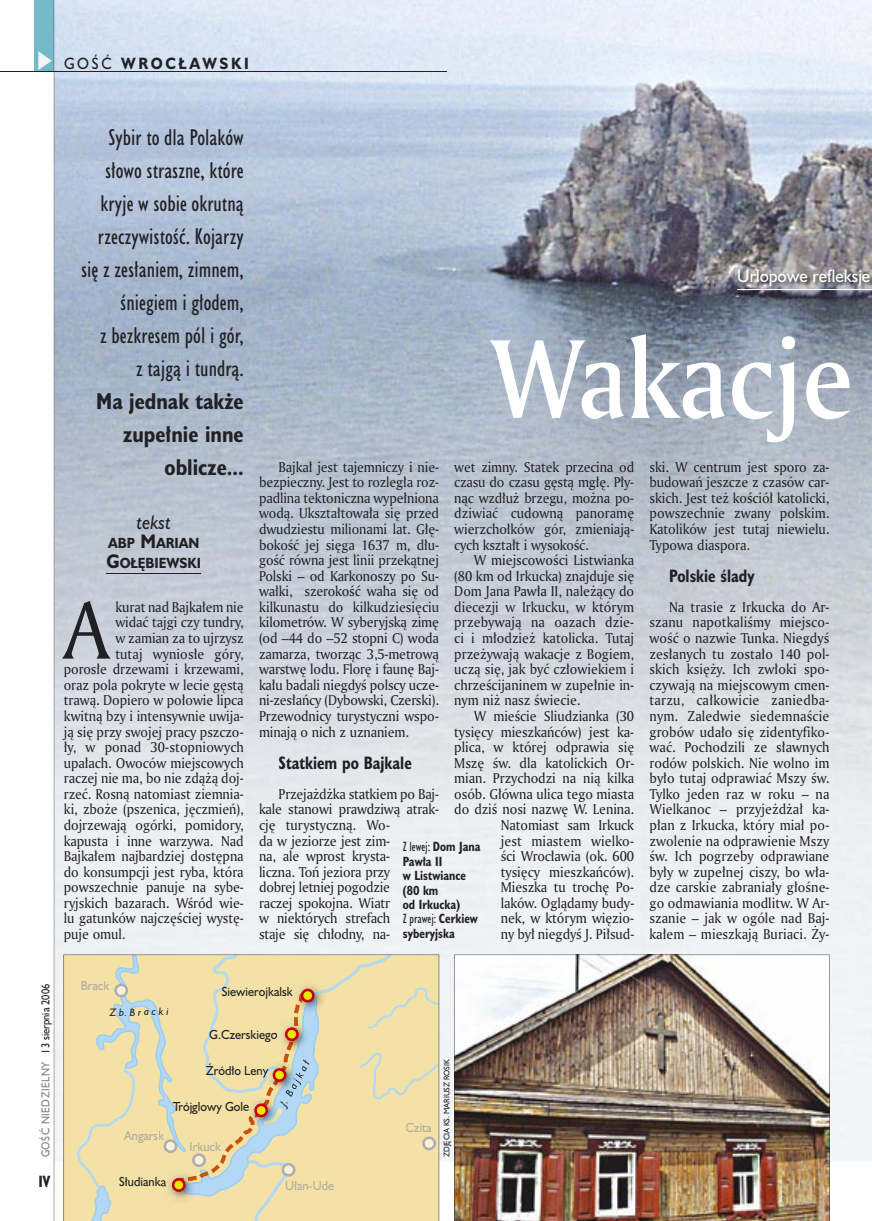
<style>
.page{position:relative;width:872px;height:1221px;background:#fff}
.page>*{position:absolute;margin:0;border:0;box-sizing:border-box;transform-origin:0 0}
.t1{font:108px "Amerigo Md PL";color:#fff;scale:.9 1}
.t2{font:79.05px "Amerigo PL";color:#212125;scale:.94 1}
.t3{font:21px/33px "Humanst 521 Cn PL";color:#212125;text-align:right}
.t4{font:700 21px/33px "Humanst 521 Cn PL";color:#212125;text-align:right}
.t5{font:italic 18px "Humanst 521 PL";color:#212125;scale:.9 1}
.t6{font:700 16.5px "Humanst 521 Cn PL";color:#212125;scale:.94 1}
.t7{font:16.5px "Humanst 521 PL";color:#fff;scale:.94 1}
.t8{font:700 15px "Humanst 521 PL";letter-spacing:.2em;color:#212125;scale:.9 1}
.t9{font:700 15px "Humanst 521 Cn PL";color:#212125;scale:.94 1}
.t10{font:13.8px/15.6px "Amerigo PL";letter-spacing:-.005em;color:#212125;text-align:justify;scale:.94 1}
.t11{font:700 13.5px/19.5px "Humanst 521 PL";color:#212125;scale:.9 1}
.t12{font:700 12.3px/14.4px "Humanst 521 Cn PL";color:#212125;scale:.94 1}
.t13{font:12px "Humanst 521 PL";color:#212125;scale:.94 1}
.t14{font:12px "Humanst 521 PL";color:#b2ada0;scale:.94 1}
.t15{font:10.5px "Humanst 521 PL";letter-spacing:.05em;color:#7f7e83;scale:.9 1}
.t16{font:italic 9.75px "Humanst 521 PL";color:#212125}
.t17{font:7.5px "Humanst 521 PL";color:#212125;scale:.94 1}
.s1{font-weight:400}
.s2{font-size:18px}
.s3{color:#212125}
</style>
<div class="page">
<img style="left:55px;top:0;width:817px;height:1161px">
<div style="left:35px;top:0;width:19px;height:72px;background:#76baca"></div>
<svg style="left:38px;top:51px;width:14px;height:19px"></svg>
<hr style="left:54px;top:0;width:1px;height:1220px;background:#212125">
<hr style="left:0;top:72px;width:447px;height:1px;background:#212125">
<hr style="left:106px;top:573px;width:95px;height:1px;background:#212125">
<img style="left:454px;top:954px;width:375px;height:266px">
<svg style="left:64px;top:954px;width:375px;height:266px;background:#eadcaa"></svg>
<img style="left:735px;top:267px;width:137px;height:29px">
<hr style="left:737px;top:289px;width:135px;height:1px;background:#fff">
<p class="t8" style="left:64px;top:53px;width:207px"><span class="s1">GOŚĆ</span> WROCŁAWSKI</p>
<h3 class="t3" style="left:81px;top:121px;width:164px">Sybir to dla Polaków słowo straszne, które kryje w sobie okrutną rzeczywistość. Kojarzy się z zesłaniem, zimnem, śniegiem i głodem,<br>z bezkresem pól i gór,<br>z tajgą i tundrą.</h3>
<h3 class="t4" style="left:96px;top:384px;width:149px">Ma jednak także zupełnie inne oblicze...</h3>
<h3 class="t5" style="left:137px;top:510px;width:40px">tekst</h3>
<p class="t11" style="left:106px;top:533px;width:107px">ABP <span class="s2">M</span>ARIAN<br><span class="s2">G</span>OŁĘBIEWSKI</p>
<h2 class="t2" style="left:64px;top:577px;width:50px">A</h2>
<p class="t10" style="left:115px;top:598px;width:138px">kurat nad Bajkałem nie</p>
<p class="t10" style="left:115px;top:614px;width:138px">widać tajgi czy tundry,</p>
<p class="t10" style="left:115px;top:630px;width:138px">w zamian za to ujrzysz</p>
<p class="t10" style="left:115px;top:645px;width:138px">tutaj wyniosłe góry,</p>
<p class="t10" style="left:64px;top:661px;width:193px">porosłe drzewami i krzewami,</p>
<p class="t10" style="left:64px;top:676px;width:193px">oraz pola pokryte w lecie gęstą</p>
<p class="t10" style="left:64px;top:692px;width:193px">trawą. Dopiero w połowie lipca</p>
<p class="t10" style="left:64px;top:707px;width:193px">kwitną bzy i intensywnie uwija-</p>
<p class="t10" style="left:64px;top:723px;width:193px">ją się przy swojej pracy pszczo-</p>
<p class="t10" style="left:64px;top:739px;width:193px">ły, w ponad 30-stopniowych</p>
<p class="t10" style="left:64px;top:754px;width:193px">upałach. Owoców miejscowych</p>
<p class="t10" style="left:64px;top:770px;width:193px">raczej nie ma, bo nie zdążą doj-</p>
<p class="t10" style="left:64px;top:785px;width:193px">rzeć. Rosną natomiast ziemnia-</p>
<p class="t10" style="left:64px;top:801px;width:193px">ki, zboże (pszenica, jęczmień),</p>
<p class="t10" style="left:64px;top:816px;width:193px">dojrzewają ogórki, pomidory,</p>
<p class="t10" style="left:64px;top:832px;width:193px">kapusta i inne warzywa. Nad</p>
<p class="t10" style="left:64px;top:848px;width:193px">Bajkałem najbardziej dostępna</p>
<p class="t10" style="left:64px;top:863px;width:193px">do konsumpcji jest ryba, która</p>
<p class="t10" style="left:64px;top:879px;width:193px">powszechnie panuje na sybe-</p>
<p class="t10" style="left:64px;top:894px;width:193px">ryjskich bazarach. Wśród wie-</p>
<p class="t10" style="left:64px;top:910px;width:193px">lu gatunków najczęściej wystę-</p>
<p class="t10" style="left:64px;top:925px;width:67px">puje omul.</p>
<p class="t7" style="left:737px;top:265px;width:143px">Urlopowe refleksje</p>
<h1 class="t1" style="left:490px;top:306px;width:405px">Wakacje</h1>
<p class="t10" style="left:454px;top:458px;width:193px">wet zimny. Statek przecina od czasu do czasu gęstą mgłę. Pły&shy;nąc wzdłuż brzegu, można po&shy;dziwiać cudowną panoramę wierzchołków gór, zmieniają&shy;cych kształt i wysokość.</p>
<p class="t10" style="left:454px;top:552px;width:193px;text-indent:20px">W miejscowości Listwianka (80 km od Irkucka) znajduje się Dom Jana Pawła II, należący do diecezji w Irkucku, w którym przebywają na oazach dzie&shy;ci i młodzież katolicka. Tutaj przeżywają wakacje z Bogiem, uczą się, jak być człowiekiem i chrześcijaninem w zupełnie in&shy;nym niż nasz świecie.</p>
<p class="t10" style="left:454px;top:707px;width:193px;text-align:right">W mieście Sliudzianka (30 tysięcy mieszkańców) jest ka&shy;plica, w której odprawia się<br>Mszę św. dla katolickich Or&shy;mian. Przychodzi na nią kilka osób. Główna ulica tego miasta do dziś nosi nazwę W. Lenina.<br>Natomiast sam Irkuck<br>jest miastem wielko-<br>ści Wrocławia (ok. 600<br>tysięcy mieszkańców).<br>Mieszka tu trochę Po-<br>laków. Oglądamy budy-<br>nek, w którym więzio-<br>ny był niegdyś J. Piłsud-</p>
<p class="t10" style="left:259px;top:458px;width:193px;text-indent:20px">Bajkał jest tajemniczy i nie&shy;bezpieczny. Jest to rozległa roz&shy;padlina tektoniczna wypełniona wodą. Ukształtowała się przed dwudziestu milionami lat. Głę&shy;bokość jej sięga 1637 m, dłu&shy;gość równa jest linii przekątnej Polski – od Karkonoszy po Su&shy;wałki, szerokość waha się od kilkunastu do kilkudziesięciu kilometrów. W syberyjską zimę (od –44 do –52 stopni C) woda zamarza, tworząc 3,5-metrową warstwę lodu. Florę i faunę Baj&shy;kału badali niegdyś polscy ucze&shy;ni-zesłańcy (Dybowski, Czerski).<br>Przewodnicy turystyczni wspo&shy;minają o nich z uznaniem.</p>
<p class="t6" style="left:279px;top:751px;width:143px">Statkiem po Bajkale</p>
<p class="t10" style="left:259px;top:785px;width:193px;text-align:left;text-indent:20px">Przejażdżka statkiem po Baj&shy;kale stanowi prawdziwą atrak&shy;cję turystyczną. Wo-<br>da w jeziorze jest zim-<br>na, ale wprost krysta-<br>liczna. Toń jeziora przy<br>dobrej letniej pogodzie<br>raczej spokojna. Wiatr<br>w niektórych strefach<br>staje się chłodny, na-</p>
<p class="t12" style="left:403px;top:839px;width:84px"><span class="s1">Z lewej:</span> Dom Jana<br>Pawła II<br>w Listwiance (80 km<br>od Irkucka)<br><span class="s1">Z prawej:</span> Cerkiew syberyjska</p>
<p class="t10" style="left:649px;top:458px;width:193px">ski. W centrum jest sporo za&shy;budowań jeszcze z czasów car&shy;skich. Jest też kościół katolicki, powszechnie zwany polskim.<br>Katolików jest tutaj niewielu.<br>Typowa diaspora.</p>
<p class="t6" style="left:669px;top:564px;width:92px">Polskie ślady</p>
<p class="t10" style="left:649px;top:598px;width:193px;text-indent:20px">Na trasie z Irkucka do Ar&shy;szanu napotkaliśmy miejsco&shy;wość o nazwie Tunka. Niegdyś zesłanych tu zostało 140 pol&shy;skich księży. Ich zwłoki spo&shy;czywają na miejscowym cmen&shy;tarzu, całkowicie zaniedba&shy;nym. Zaledwie siedemnaście grobów udało się zidentyfiko&shy;wać. Pochodzili ze sławnych rodów polskich. Nie wolno im było tutaj odprawiać Mszy św.<br>Tylko jeden raz w roku – na Wielkanoc – przyjeżdżał ka&shy;płan z Irkucka, który miał po&shy;zwolenie na odprawienie Mszy św. Ich pogrzeby odprawiane były w zupełnej ciszy, bo wła&shy;dze carskie zabraniały głośne&shy;go odmawiania modlitw. W Ar&shy;szanie – jak w ogóle nad Baj&shy;kałem – mieszkają Buriaci. Ży-</p>
<p class="t15" style="left:38px;top:1157px;width:194px;rotate:-90deg">GOŚĆ NIEDZIELNY <span class="s3">13 sierpnia 2006</span></p>
<p class="t9" style="left:38px;top:1170px;width:14px">IV</p>
<p class="t14" style="left:81px;top:977px;width:32px">Brack</p>
<p class="t16" style="left:109px;top:1006px;width:61px;rotate:-2deg">Z b. B r a c k i</p>
<p class="t13" style="left:222px;top:983px;width:77px">Siewierojkalsk</p>
<p class="t13" style="left:209px;top:1025px;width:74px">G.Czerskiego</p>
<p class="t13" style="left:206px;top:1062px;width:68px">Źródło Leny</p>
<p class="t14" style="left:124px;top:1127px;width:44px">Angarsk</p>
<p class="t13" style="left:173px;top:1098px;width:83px">Trójglowy Gole</p>
<p class="t14" style="left:190px;top:1138px;width:35px">Irkuck</p>
<p class="t16" style="left:277px;top:1101px;width:51px;rotate:-61deg">J. B a j k a ł</p>
<p class="t13" style="left:119px;top:1173px;width:51px">Słudianka</p>
<p class="t14" style="left:285px;top:1177px;width:54px">Ułan-Ude</p>
<p class="t14" style="left:405px;top:1119px;width:29px">Czita</p>
<p class="t17" style="left:442px;top:1156px;width:106px;rotate:-90deg">ZDJĘCIA KS. MARIUSZ ROSIK</p>
</div>
